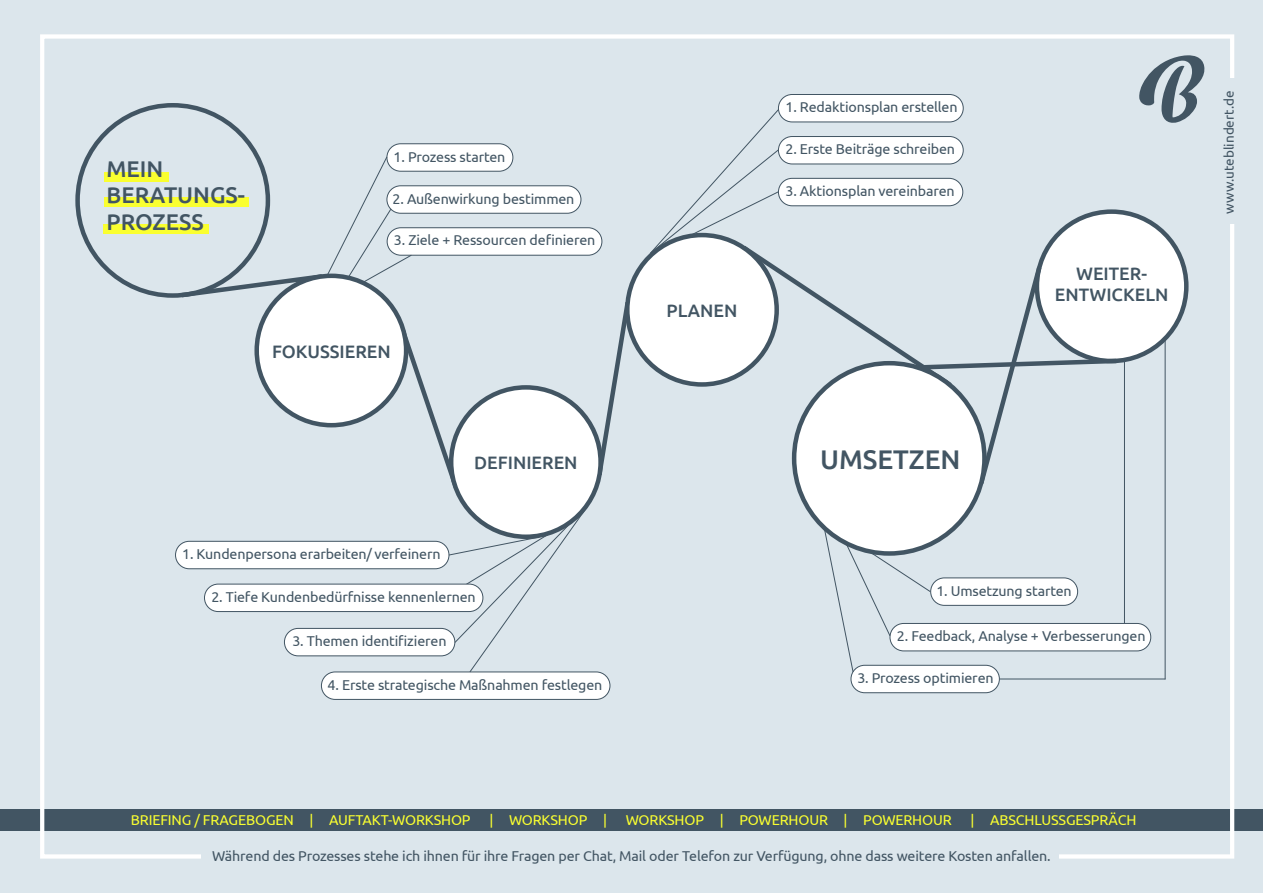
<style>
.page{position:relative;width:1263px;height:893px;background:#dce6ec}
.page>*{position:absolute;margin:0;border:0;box-sizing:border-box;transform-origin:0 0}
.t1{font:500 27px "Ubuntu";color:#425563}
.t2{font:500 22.8px/26.5px "Ubuntu";color:#425563}
.t3{font:500 18px "Ubuntu";color:#425563}
.t4{font:14.25px "Ubuntu";letter-spacing:-.01em;color:#425563}
.t5{font:14.25px "Ubuntu";letter-spacing:-.01em;color:#faff30}
.t6{font:13.5px "Ubuntu";color:#425563}
</style>
<div class="page">
<div style="left:0;top:809px;width:1263px;height:22px;background:#425563"></div>
<div style="left:78px;top:105px;width:190px;height:191px;background:#dce6ec;border-radius:50%"></div>
<div style="left:104px;top:198px;width:145px;height:9px;background:#faff30"></div>
<div style="left:104px;top:225px;width:105px;height:9px;background:#faff30"></div>
<div style="left:104px;top:172px;width:64px;height:9px;background:#faff30"></div>
<svg style="left:1139px;top:55px;width:66px;height:68px;background:#98a6b0"></svg>
<div style="left:387px;top:186px;width:194px;height:27px;background:#fff;border-radius:14px"></div>
<div style="left:387px;top:185px;width:194px;height:29px;border:1px solid #425563;border-radius:14px"></div>
<div style="left:387px;top:144px;width:126px;height:27px;background:#fff;border-radius:14px"></div>
<div style="left:387px;top:143px;width:126px;height:29px;border:1px solid #425563;border-radius:14px"></div>
<div style="left:387px;top:228px;width:215px;height:27px;background:#fff;border-radius:14px"></div>
<div style="left:387px;top:227px;width:215px;height:29px;border:1px solid #425563;border-radius:14px"></div>
<svg style="left:397px;top:325px;width:65px;height:168px;background:#d1dbe2"></svg>
<svg style="left:594px;top:297px;width:39px;height:183px;background:#cad5dc"></svg>
<div style="left:176px;top:541px;width:273px;height:28px;background:#fff;border-radius:14px"></div>
<div style="left:175px;top:541px;width:274px;height:28px;border:1px solid #425563;border-radius:14px"></div>
<div style="left:284px;top:628px;width:171px;height:28px;background:#fff;border-radius:14px"></div>
<div style="left:284px;top:628px;width:171px;height:28px;border:1px solid #425563;border-radius:14px"></div>
<div style="left:321px;top:672px;width:289px;height:27px;background:#fff;border-radius:14px"></div>
<div style="left:321px;top:672px;width:289px;height:28px;border:1px solid #425563;border-radius:14px"></div>
<div style="left:890px;top:623px;width:261px;height:28px;background:#fff;border-radius:14px"></div>
<div style="left:890px;top:623px;width:261px;height:28px;border:1px solid #425563;border-radius:14px"></div>
<div style="left:931px;top:578px;width:146px;height:27px;background:#fff;border-radius:14px"></div>
<div style="left:930px;top:577px;width:148px;height:29px;border:1px solid #425563;border-radius:14px"></div>
<div style="left:851px;top:665px;width:148px;height:28px;background:#fff;border-radius:14px"></div>
<div style="left:851px;top:665px;width:149px;height:28px;border:1px solid #425563;border-radius:14px"></div>
<svg style="left:627px;top:235px;width:150px;height:149px"></svg>
<div style="left:778px;top:94px;width:185px;height:28px;background:#fff;border-radius:14px"></div>
<div style="left:778px;top:94px;width:185px;height:28px;border:1px solid #425563;border-radius:14px"></div>
<div style="left:202px;top:845px;width:857px;height:28px;background:#dce6ec"></div>
<div style="left:1037px;top:212px;width:149px;height:149px;background:#fff;border-radius:50%"></div>
<svg style="left:823px;top:527px;width:108px;height:146px;background:#d6e0e6"></svg>
<div style="left:794px;top:363px;width:190px;height:190px;background:#fff;border-radius:50%"></div>
<div style="left:257px;top:276px;width:149px;height:149px;background:#fff;border-radius:50%"></div>
<div style="left:254px;top:274px;width:154px;height:153px;border:4px solid #425563;border-radius:50%"></div>
<div style="left:451px;top:387px;width:150px;height:150px;background:#fff;border-radius:50%"></div>
<div style="left:449px;top:385px;width:154px;height:154px;border:4px solid #425563;border-radius:50%"></div>
<svg style="left:448px;top:508px;width:139px;height:165px;background:#d6dfe5"></svg>
<svg style="left:177px;top:156px;width:235px;height:144px"></svg>
<div style="left:1213px;top:78px;width:39px;height:146px;background:#dce6ec"></div>
<svg style="left:649px;top:109px;width:472px;height:380px"></svg>
<hr style="left:1000px;top:679px;width:165px;height:1px;background:#425563">
<hr style="left:1124px;top:361px;width:1px;height:262px;background:#425563">
<hr style="left:1165px;top:340px;width:1px;height:339px;background:#425563">
<div style="left:204px;top:584px;width:279px;height:28px;background:#fff;border-radius:14px"></div>
<div style="left:204px;top:584px;width:279px;height:28px;border:1px solid #425563;border-radius:14px"></div>
<p class="t4" style="left:394px;top:148px;width:113px">1. Prozess starten</p>
<p class="t2" style="left:107px;top:154px;width:58px">MEIN</p>
<p class="t2" style="left:107px;top:181px;width:140px">BERATUNGS-<br>PROZESS</p>
<p class="t4" style="left:393px;top:190px;width:183px">2. Außenwirkung bestimmen</p>
<p class="t4" style="left:394px;top:232px;width:203px">3. Ziele + Ressourcen definieren</p>
<p class="t3" style="left:272px;top:340px;width:120px">FOKUSSIEREN</p>
<p class="t4" style="left:182px;top:545px;width:260px">1. Kundenpersona erarbeiten/ verfeinern</p>
<p class="t3" style="left:474px;top:451px;width:105px">DEFINIEREN</p>
<p class="t4" style="left:211px;top:588px;width:266px">2. Tiefe Kundenbedürfnisse kennenlernen</p>
<p class="t4" style="left:292px;top:632px;width:156px">3. Themen identifizieren</p>
<p class="t4" style="left:328px;top:676px;width:276px">4. Erste strategische Maßnahmen festlegen</p>
<p class="t3" style="left:667px;top:299px;width:72px">PLANEN</p>
<p class="t4" style="left:785px;top:99px;width:174px">1. Redaktionsplan erstellen</p>
<p class="t4" style="left:785px;top:141px;width:171px">2. Erste Beiträge schreiben</p>
<p class="t4" style="left:785px;top:182px;width:171px">3. Aktionsplan vereinbaren</p>
<p class="t3" style="left:1076px;top:262px;width:72px">WEITER-</p>
<p class="t3" style="left:1055px;top:283px;width:115px">ENTWICKELN</p>
<p class="t1" style="left:820px;top:442px;width:142px">UMSETZEN</p>
<p class="t4" style="left:936px;top:582px;width:137px">1. Umsetzung starten</p>
<p class="t4" style="left:897px;top:627px;width:250px">2. Feedback, Analyse + Verbesserungen</p>
<p class="t4" style="left:857px;top:669px;width:138px">3. Prozess optimieren</p>
<p class="t5" style="left:131px;top:811px;width:341px">BRIEFING / FRAGEBOGEN | AUFTAKT-WORKSHOP</p>
<p class="t5" style="left:489px;top:811px;width:119px">| WORKSHOP |</p>
<p class="t5" style="left:626px;top:811px;width:328px">WORKSHOP | POWERHOUR | POWERHOUR</p>
<p class="t5" style="left:970px;top:811px;width:167px">| ABSCHLUSSGESPRÄCH</p>
<p class="t4" style="left:212px;top:847px;width:840px">Während des Prozesses stehe ich ihnen für ihre Fragen per Chat, Mail oder Telefon zur Verfügung, ohne dass weitere Kosten anfallen.</p>
<p class="t6" style="left:1221px;top:214px;width:125px;rotate:-90deg">www.uteblindert.de</p>
</div>
